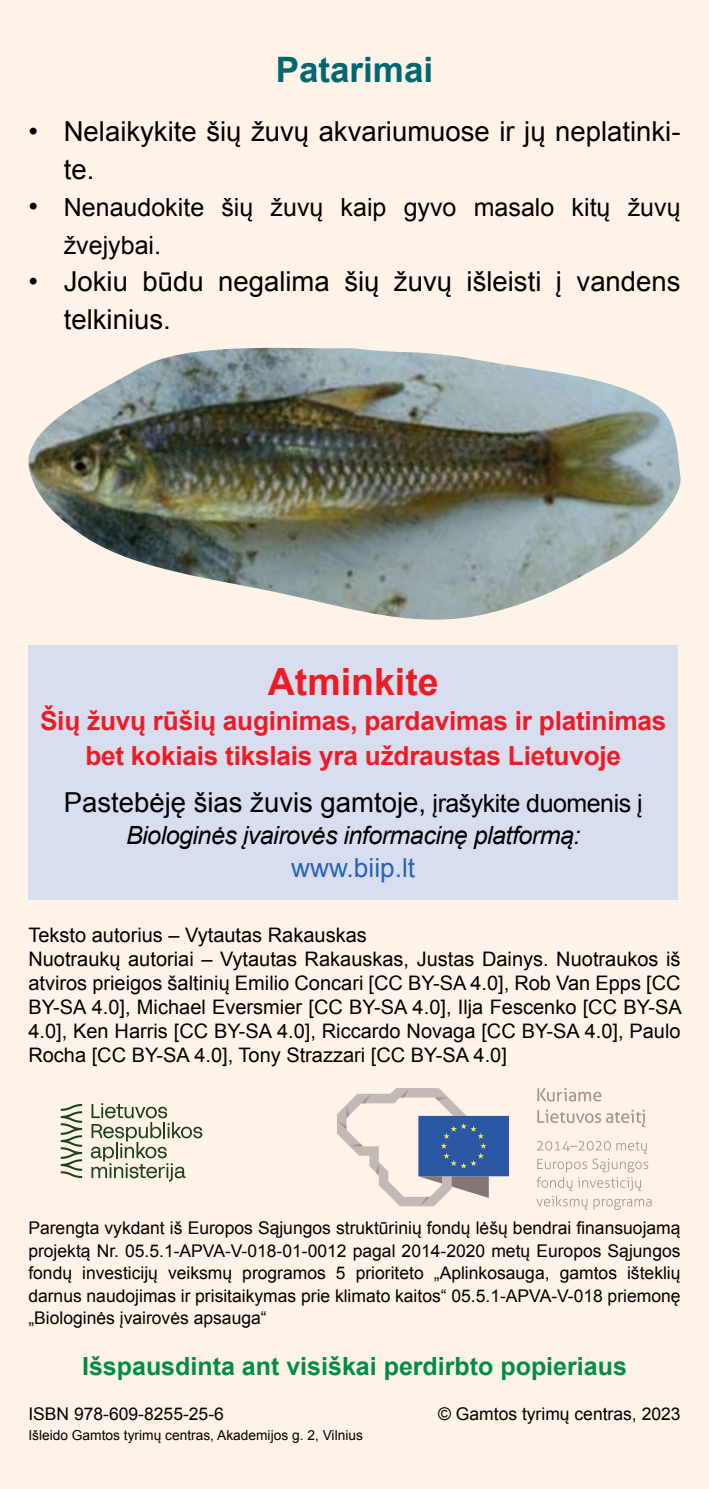
<style>
.page{position:relative;width:709px;height:1489px;background:#fff}
.page>*{position:absolute;margin:0;border:0;box-sizing:border-box;transform-origin:0 0}
.t1{font:700 37.5px "Arial";color:#ed1c24}
.t2{font:700 35px "Arial";color:#006771}
.t3{font:27.5px/37.5px "Arial";color:#000}
.t4{font:700 26.25px/35px "Arial";letter-spacing:-.01em;color:#ed1c24;text-align:center}
.t5{font:26.25px "Arial";color:#2964b0}
.t6{font:25px/37.5px "Arial";color:#000}
.t7{font:700 25px "Arial";color:#008c44}
.t8{font:italic 25px "Arial";letter-spacing:-.02em;color:#000}
.t9{font:20px/24px "Arial";color:#000}
.t10{font:17.5px/22.5px "Arial";color:#000;text-align:justify}
.t11{font:13.75px "Arial";color:#000}
.s1{font-size:27.5px}
.s2{font-size:25px}
</style>
<div class="page">
<div style="left:0;top:0;width:709px;height:1488px;background:#fff3e8"></div>
<div style="left:28px;top:644px;width:650px;height:255px;background:#d8ddf0"></div>
<svg style="left:91px;top:1103px;width:111px;height:78px"></svg>
<svg style="left:61px;top:1104px;width:21px;height:73px"></svg>
<svg style="left:337px;top:1088px;width:172px;height:118px"></svg>
<svg style="left:536px;top:1088px;width:115px;height:121px"></svg>
<img style="left:28px;top:348px;width:653px;height:272px">
<h2 class="t2" style="left:276px;top:47px;width:159px">Patarimai</h2>
<h3 class="t3" style="left:64px;top:113px;width:618px;text-indent:-35px">• Nelaikykite šių žuvų akvariumuose ir jų neplatinki&shy;te.</h3>
<h3 class="t6" style="left:64px;top:189px;width:618px;text-indent:-35px"><span class="s1">•</span> Nenaudokite šių žuvų kaip gyvo masalo kitų žuvų žvejybai.</h3>
<h3 class="t3" style="left:64px;top:263px;width:618px;text-indent:-35px">• Jokiu būdu negalima šių žuvų išleisti į vandens telkinius.</h3>
<h1 class="t1" style="left:268px;top:656px;width:172px">Atminkite</h1>
<h3 class="t4" style="left:40px;top:703px;width:628px">Šių žuvų rūšių auginimas, pardavimas ir platinimas bet kokiais tikslais yra uždraustas Lietuvoje</h3>
<h3 class="t3" style="left:64px;top:783px;width:580px">Pastebėję šias žuvis gamtoje, <span class="s2">įrašykite duomenis į</span></h3>
<h3 class="t8" style="left:126px;top:819px;width:456px">Biologinės įvairovės informacinę platformą:</h3>
<h3 class="t5" style="left:291px;top:850px;width:125px">www.biip.lt</h3>
<p class="t9" style="left:28px;top:923px;width:655px">Teksto autorius – Vytautas Rakauskas<br>Nuotraukų autoriai – Vytautas Rakauskas, Justas Dainys. Nuotraukos iš atviros prieigos šaltinių Emilio Concari [CC BY-SA 4.0], Rob Van Epps [CC BY-SA 4.0], Michael Eversmier [CC BY-SA 4.0], Ilja Fescenko [CC BY-SA 4.0], Ken Harris [CC BY-SA 4.0], Riccardo Novaga [CC BY-SA 4.0], Paulo Rocha [CC BY-SA 4.0], Tony Strazzari [CC BY-SA 4.0]</p>
<p class="t10" style="left:28px;top:1217px;width:653px">Parengta vykdant iš Europos Sąjungos struktūrinių fondų lėšų bendrai finansuojamą projektą Nr. 05.5.1-APVA-V-018-01-0012 pagal 2014-2020 metų Europos Sąjungos fondų investicijų veiksmų programos 5 prioriteto „Aplinkosauga, gamtos išteklių darnus naudojimas ir prisitaikymas prie klimato kaitos“ 05.5.1-APVA-V-018 priemonę „Biologinės įvairovės apsauga“</p>
<h3 class="t7" style="left:82px;top:1349px;width:546px">Išspausdinta ant visiškai perdirbto popieriaus</h3>
<p class="t10" style="left:28px;top:1402px;width:197px">ISBN 978-609-8255-25-6</p>
<p class="t10" style="left:438px;top:1402px;width:244px">© Gamtos tyrimų centras, 2023</p>
<p class="t11" style="left:28px;top:1426px;width:336px">Išleido Gamtos tyrimų centras, Akademijos g. 2, Vilnius</p>
</div>
